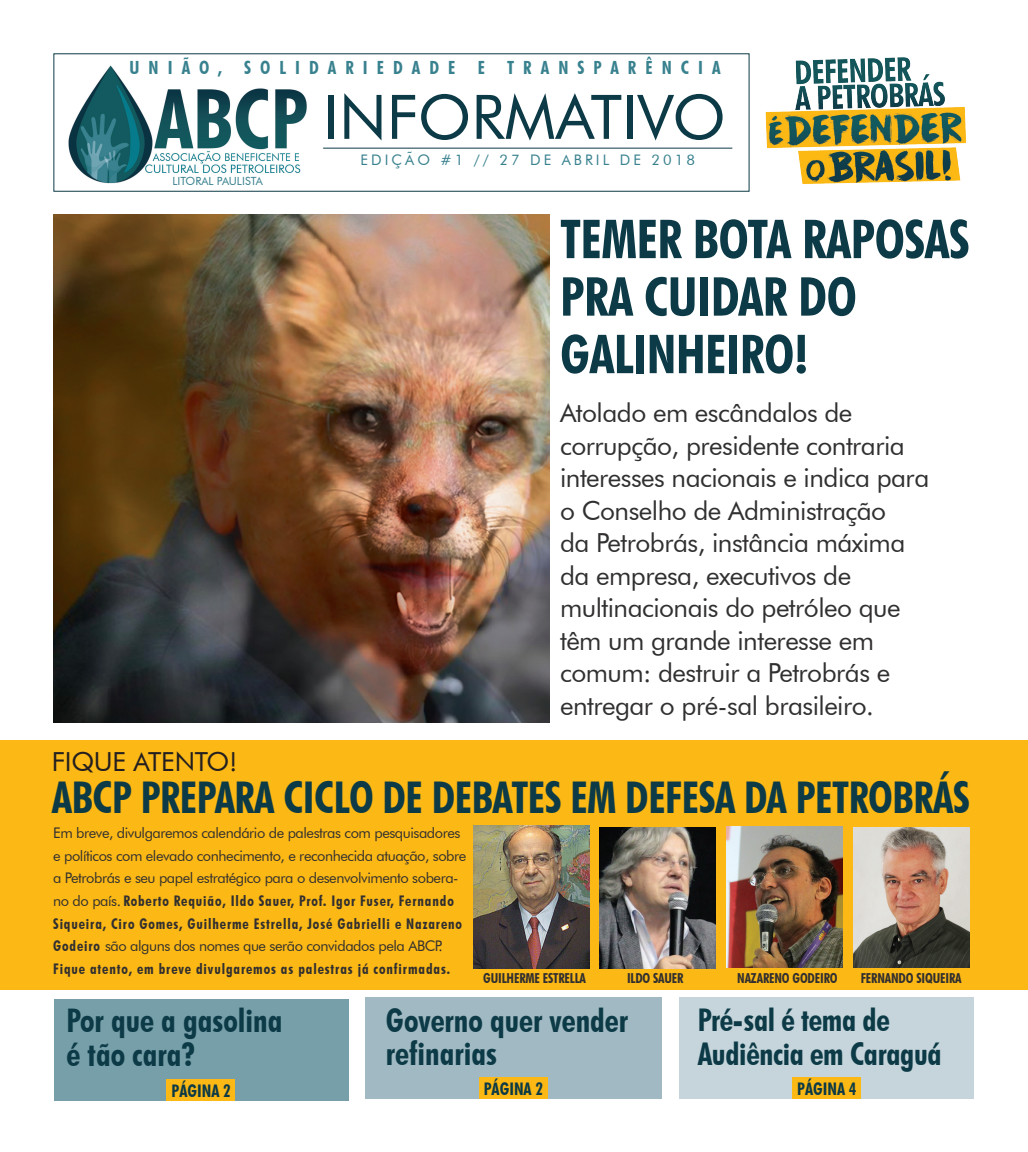
<style>
.page{position:relative;width:1028px;height:1152px;background:#fff}
.page>*{position:absolute;margin:0;border:0;box-sizing:border-box;transform-origin:0 0}
.Texto{font:61.38px "Futura BT";color:#0c3a46}
.Texto-2{font:700 condensed 53.75px/57.5px "Futura BT";letter-spacing:-.01em;color:#0c3a46}
.Texto-3{font:700 condensed 43.75px "Futura BT";letter-spacing:-.01em;color:#0c3a46}
.Texto-4{font:700 condensed 32.5px "Futura BT";color:#0c3a46}
.Texto-5{font:700 condensed 31.25px/33.8px "Futura BT";letter-spacing:-.01em;color:#0c3a46}
.Texto-6{font:26.25px/32.5px "Futura BT";letter-spacing:-.02em;color:#312f30}
.Texto-7{font:26.25px "Futura BT";letter-spacing:-.01em;color:#231f20}
.Texto-8{font:700 condensed 18.25px "Futura BT";letter-spacing:.5em;color:#38818e}
.Texto-9{font:700 condensed 17.38px "Futura BT";color:#0c3a46}
.Texto-10{font:14.62px/22.5px "Futura BT";letter-spacing:-.03em;color:#312f30}
.Texto-11{font:14.5px "Futura BT";letter-spacing:.21em;color:#38818e}
.Texto-12{font:700 condensed 13.75px "Futura BT";letter-spacing:-.01em;color:#312f30}
.Texto-13{font:11.25px "Futura BT";color:#38818e}
.s1{font-weight:700;font-stretch:condensed}
</style>
<div class="page">
<div style="left:0;top:741px;width:1028px;height:248px;background:#fcb814"></div>
<img style="left:68px;top:65px;width:239px;height:119px">
<img style="left:765px;top:57px;width:201px;height:127px">
<hr style="left:323px;top:148px;width:409px;height:1px;background:#0c3a46">
<img style="left:53px;top:215px;width:496px;height:508px">
<div style="left:54px;top:998px;width:294px;height:102px;background:#769fa9"></div>
<div style="left:167px;top:1078px;width:68px;height:22px;background:#fcb814"></div>
<div style="left:365px;top:997px;width:296px;height:102px;background:#a0b9c2"></div>
<div style="left:479px;top:1077px;width:68px;height:22px;background:#fcb814"></div>
<div style="left:679px;top:997px;width:295px;height:102px;background:#c5d5db"></div>
<div style="left:792px;top:1077px;width:68px;height:22px;background:#fcb814"></div>
<img style="left:600px;top:827px;width:115px;height:141px">
<img style="left:474px;top:826px;width:115px;height:142px">
<img style="left:727px;top:826px;width:115px;height:141px">
<img style="left:854px;top:828px;width:115px;height:139px">
<p class="Texto-8" style="left:129px;top:57px;width:593px">UNIÃO, SOLIDARIEDADE E TRANSPARÊNCIA</p>
<p class="Texto-13" style="left:172px;top:174px;width:92px">LITORAL PAULISTA</p>
<p class="Texto" style="left:323px;top:80px;width:404px">INFORMATIVO</p>
<p class="Texto-11" style="left:360px;top:151px;width:336px">EDIÇÃO #1 // 27 DE ABRIL DE 2018</p>
<p class="Texto-2" style="left:560px;top:210px;width:411px">TEMER BOTA RAPOSAS<br>PRA CUIDAR DO</p>
<p class="Texto-2" style="left:560px;top:325px;width:250px">GALINHEIRO!</p>
<p class="Texto-6" style="left:560px;top:396px;width:371px">Atolado em escândalos de corrupção, presidente contraria interesses nacionais e indica para o Conselho de Administração<br>da Petrobrás, instância máxima da empresa, executivos de multinacionais do petróleo que têm um grande interesse em comum: destruir a Petrobrás e entregar o pré-sal brasileiro.</p>
<p class="Texto-7" style="left:52px;top:746px;width:187px">FIQUE ATENTO!</p>
<p class="Texto-3" style="left:52px;top:770px;width:919px">ABCP PREPARA CICLO DE DEBATES EM DEFESA DA PETROBRÁS</p>
<p class="Texto-10" style="left:53px;top:822px;width:415px">Em breve, divulgaremos calendário de palestras com pesquisadores e políticos com elevado conhecimento, e reconhecida atuação, sobre a Petrobrás e seu papel estratégico para o desenvolvimento sobera&shy;no do país.<span class="s1">Roberto Requião, Ildo Sauer, Prof. Igor Fuser, Fernando Siqueira, Ciro Gomes, Guilherme Estrella, José Gabrielli e Nazareno Godeiro</span> são alguns dos nomes que serão convidados pela ABCP.<br><span class="s1">Fique atento, em breve divulgaremos as palestras já confirmadas.</span></p>
<p class="Texto-12" style="left:483px;top:969px;width:104px">GUILHERME ESTRELLA</p>
<p class="Texto-12" style="left:627px;top:969px;width:58px">ILDO SAUER</p>
<p class="Texto-12" style="left:737px;top:969px;width:102px">NAZARENO GODEIRO</p>
<p class="Texto-12" style="left:860px;top:969px;width:102px">FERNANDO SIQUEIRA</p>
<p class="Texto-4" style="left:67px;top:1001px;width:217px">Por que a gasolina</p>
<p class="Texto-4" style="left:67px;top:1034px;width:130px">é tão cara?</p>
<p class="Texto-9" style="left:171px;top:1080px;width:61px">PÁGINA 2</p>
<p class="Texto-4" style="left:386px;top:1000px;width:244px">Governo quer vender</p>
<p class="Texto-4" style="left:386px;top:1034px;width:113px">refinarias</p>
<p class="Texto-9" style="left:484px;top:1078px;width:61px">PÁGINA 2</p>
<p class="Texto-5" style="left:697px;top:1003px;width:245px">Pré-sal é tema de<br>Audiência em Caraguá</p>
<p class="Texto-9" style="left:797px;top:1078px;width:61px">PÁGINA 4</p>
</div>
